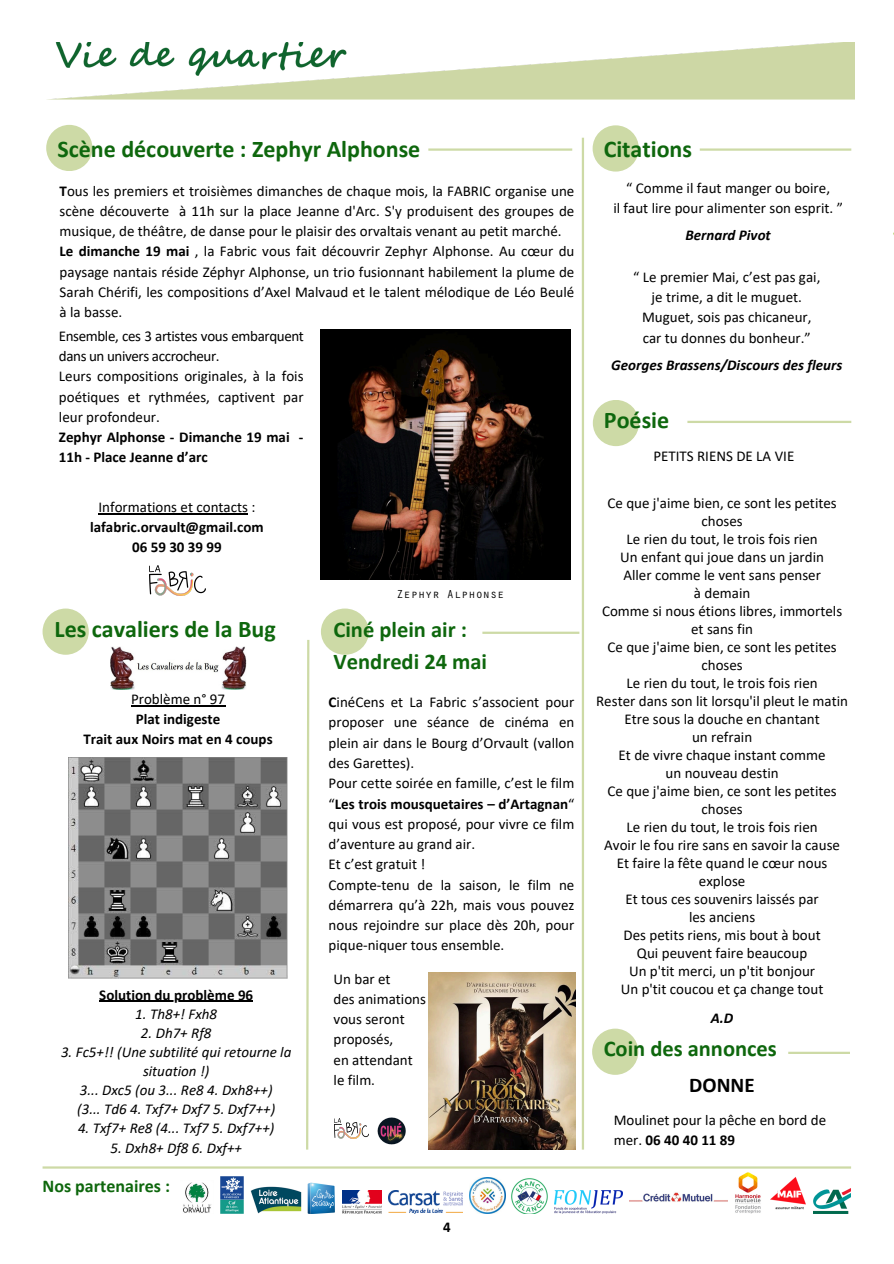
<style>
.page{position:relative;width:894px;height:1264px;background:#fff}
.page>*{position:absolute;margin:0;border:0;box-sizing:border-box;transform-origin:0 0}
.t1{font:700 24px "Calibri";color:#0e670d}
.t2{font:700 22.5px/31.5px "Calibri";color:#0e670d}
.t3{font:700 21px "Calibri";color:#000}
.t4{font:700 18px "Calibri";color:#0e670d}
.t5{font:15px/20.2px "Calibri";color:#000;text-align:justify}
.t6{font:700 15px/20.2px "Calibri";color:#000}
.t7{font:italic 15px/19.2px "Calibri";color:#000;text-align:center}
.t8{font:15px/20.2px "Calibri";letter-spacing:-.025em;color:#000}
.t9{font:italic 700 15px "Calibri";color:#000}
.t10{font:12px "Orator Std";color:#000}
.s1{font-weight:700}
.s2{font-weight:400}
</style>
<div class="page">
<hr style="left:581px;top:138px;width:3px;height:1011px;background:#cddaa6">
<div style="left:592px;top:1028px;width:46px;height:46px;background:#cddaa6;border-radius:50%"></div>
<hr style="left:788px;top:1051px;width:61px;height:2px;background:#cddaa6">
<div style="left:46px;top:125px;width:46px;height:46px;background:#cddaa6;border-radius:50%"></div>
<div style="left:43px;top:608px;width:46px;height:46px;background:#cddaa6;border-radius:50%"></div>
<img style="left:110px;top:646px;width:136px;height:44px">
<img style="left:69px;top:757px;width:218px;height:221px">
<img style="left:321px;top:329px;width:249px;height:250px">
<img style="left:149px;top:565px;width:56px;height:31px">
<img style="left:47px;top:43px;width:807px;height:57px">
<div style="left:592px;top:125px;width:46px;height:46px;background:#cddaa6;border-radius:50%"></div>
<img style="left:334px;top:1118px;width:34px;height:20px">
<svg style="left:306px;top:640px;width:4px;height:510px"></svg>
<hr style="left:131px;top:705px;width:94px;height:1px;background:#000">
<hr style="left:99px;top:1000px;width:154px;height:1px;background:#000">
<hr style="left:98px;top:513px;width:150px;height:1px;background:#000">
<img style="left:183px;top:1182px;width:29px;height:31px">
<img style="left:220px;top:1176px;width:24px;height:37px">
<img style="left:250px;top:1186px;width:52px;height:27px">
<img style="left:307px;top:1182px;width:27px;height:31px">
<img style="left:343px;top:1190px;width:38px;height:23px">
<img style="left:388px;top:1190px;width:74px;height:23px">
<img style="left:469px;top:1177px;width:36px;height:36px">
<img style="left:511px;top:1178px;width:36px;height:35px">
<img style="left:554px;top:1190px;width:68px;height:23px">
<img style="left:629px;top:1192px;width:98px;height:10px">
<img style="left:735px;top:1172px;width:26px;height:42px">
<img style="left:770px;top:1177px;width:36px;height:33px">
<img style="left:813px;top:1189px;width:36px;height:24px">
<hr style="left:43px;top:1166px;width:807px;height:2px;background:#cddaa6">
<div style="left:321px;top:608px;width:48px;height:46px;background:#cddaa6;border-radius:50%"></div>
<hr style="left:482px;top:631px;width:97px;height:3px;background:#cddaa6">
<img style="left:377px;top:1117px;width:29px;height:28px">
<img style="left:428px;top:972px;width:147px;height:177px">
<hr style="left:699px;top:148px;width:152px;height:3px;background:#cddaa6">
<hr style="left:428px;top:148px;width:144px;height:3px;background:#cddaa6">
<div style="left:592px;top:400px;width:47px;height:46px;background:#cddaa6;border-radius:50%"></div>
<hr style="left:687px;top:421px;width:164px;height:2px;background:#cddaa6">
<p class="t1" style="left:57px;top:139px;width:364px">Scène découverte : Zephyr Alphonse</p>
<p class="t5" style="left:60px;top:182px;width:516px"><span class="s1">T</span>ous les premiers et troisièmes dimanches de chaque mois, la FABRIC organise une scène découverte à 11h sur la place Jeanne d'Arc. S'y produisent des groupes de musique, de théâtre, de danse pour le plaisir des orvaltais venant au petit marché.</p>
<p class="t5" style="left:60px;top:242px;width:516px"><span class="s1">Le dimanche 19 mai</span> , la Fabric vous fait découvrir Zephyr Alphonse. Au cœur du paysage nantais réside Zéphyr Alphonse, un trio fusionnant habilement la plume de Sarah Chérifi, les compositions d’Axel Malvaud et le talent mélodique de Léo Beulé à la basse.</p>
<p class="t8" style="left:59px;top:327px;width:246px">Ensemble, ces 3 artistes vous embarquent dans un univers accrocheur.</p>
<p class="t5" style="left:59px;top:367px;width:246px">Leurs compositions originales, à la fois poétiques et rythmées, captivent par leur profondeur.</p>
<p class="t6" style="left:59px;top:428px;width:246px">Zephyr Alphonse - Dimanche 19 mai -<br>11h - Place Jeanne d’arc</p>
<p class="t6" style="left:90px;top:498px;width:175px;text-align:center"><span class="s2">Informations et contacts : </span>lafabric.orvault@gmail.com</p>
<p class="t6" style="left:132px;top:538px;width:91px">06 59 30 39 99</p>
<p class="t1" style="left:55px;top:619px;width:222px">Les cavaliers de la Bug</p>
<p class="t5" style="left:131px;top:690px;width:96px">Problème n° 97</p>
<p class="t6" style="left:136px;top:710px;width:86px">Plat indigeste</p>
<h6 class="t6" style="left:83px;top:730px;width:191px">Trait aux Noirs mat en 4 coups</h6>
<p class="t6" style="left:99px;top:985px;width:155px">Solution du problème 96</p>
<p class="t7" style="left:135px;top:1005px;width:83px">1. Th8+! Fxh8</p>
<p class="t7" style="left:141px;top:1024px;width:72px">2. Dh7+ Rf8</p>
<p class="t7" style="left:61px;top:1043px;width:232px">3. Fc5+!! (Une subtilité qui retourne la situation !)</p>
<h1 class="t7" style="left:80px;top:1081px;width:194px">3... Dxc5 (ou 3... Re8 4. Dxh8++)</h1>
<h5 class="t7" style="left:77px;top:1100px;width:199px">(3... Td6 4. Txf7+ Dxf7 5. Dxf7++)</h5>
<p class="t7" style="left:78px;top:1120px;width:198px">4. Txf7+ Re8 (4... Txf7 5. Dxf7++)</p>
<p class="t7" style="left:110px;top:1139px;width:133px">5. Dxh8+ Df8 6. Dxf++</p>
<h4 class="t4" style="left:43px;top:1178px;width:129px">Nos partenaires :</h4>
<p class="t10" style="left:396px;top:590px;width:110px">Zephyr Alphonse</p>
<p class="t2" style="left:333px;top:616px;width:155px">Ciné plein air :<br>Vendredi 24 mai</p>
<h1 class="t5" style="left:328px;top:693px;width:247px"><span class="s1">C</span>inéCens et La Fabric s’associent pour proposer une séance de cinéma en plein air dans le Bourg d’Orvault (vallon des Garettes).</h1>
<h1 class="t5" style="left:328px;top:774px;width:247px">Pour cette soirée en famille, c’est le film “<span class="s1">Les trois mousquetaires – d’Artagnan</span>“ qui vous est proposé, pour vivre ce film d’aventure au grand air.</h1>
<p class="t5" style="left:328px;top:855px;width:98px">Et c’est gratuit !</p>
<p class="t5" style="left:328px;top:875px;width:247px">Compte-tenu de la saison, le film ne démarrera qu’à 22h, mais vous pouvez nous rejoindre sur place dès 20h, pour pique-niquer tous ensemble.</p>
<p class="t5" style="left:333px;top:969px;width:59px">Un bar et</p>
<p class="t5" style="left:333px;top:989px;width:94px;text-align:left">des animations vous seront proposés,</p>
<p class="t5" style="left:333px;top:1050px;width:81px">en attendant</p>
<p class="t5" style="left:333px;top:1070px;width:43px">le film.</p>
<p class="t6" style="left:443px;top:1217px;width:9px">4</p>
<p class="t1" style="left:603px;top:139px;width:90px">Citations</p>
<p class="t5" style="left:626px;top:179px;width:205px">“ Comme il faut manger ou boire,</p>
<p class="t5" style="left:613px;top:199px;width:231px">il faut lire pour alimenter son esprit. ”</p>
<p class="t9" style="left:685px;top:228px;width:87px">Bernard Pivot</p>
<p class="t5" style="left:633px;top:268px;width:189px">“ Le premier Mai, c’est pas gai,</p>
<p class="t5" style="left:651px;top:288px;width:152px">je trime, a dit le muguet.</p>
<p class="t5" style="left:642px;top:308px;width:171px">Muguet, sois pas chicaneur,</p>
<p class="t5" style="left:642px;top:329px;width:169px">car tu donnes du bonheur.”</p>
<p class="t9" style="left:611px;top:358px;width:232px">Georges Brassens/Discours des fleurs</p>
<p class="t1" style="left:603px;top:410px;width:67px">Poésie</p>
<p class="t5" style="left:653px;top:447px;width:142px">PETITS RIENS DE LA VIE</p>
<p class="t5" style="left:607px;top:495px;width:231px;line-height:18px;text-align:center">Ce que j'aime bien, ce sont les petites choses</p>
<p class="t5" style="left:626px;top:530px;width:192px">Le rien du tout, le trois fois rien</p>
<p class="t5" style="left:620px;top:548px;width:205px">Un enfant qui joue dans un jardin</p>
<p class="t5" style="left:623px;top:566px;width:199px">Aller comme le vent sans penser</p>
<p class="t5" style="left:693px;top:584px;width:58px">à demain</p>
<p class="t5" style="left:602px;top:602px;width:242px">Comme si nous étions libres, immortels</p>
<p class="t5" style="left:691px;top:620px;width:63px">et sans fin</p>
<p class="t5" style="left:607px;top:639px;width:231px;line-height:18px;text-align:center">Ce que j'aime bien, ce sont les petites choses</p>
<p class="t5" style="left:626px;top:674px;width:192px">Le rien du tout, le trois fois rien</p>
<p class="t5" style="left:596px;top:692px;width:253px">Rester dans son lit lorsqu'il pleut le matin</p>
<p class="t5" style="left:624px;top:710px;width:197px">Etre sous la douche en chantant</p>
<p class="t5" style="left:691px;top:728px;width:62px">un refrain</p>
<p class="t5" style="left:618px;top:746px;width:208px">Et de vivre chaque instant comme</p>
<h1 class="t5" style="left:665px;top:764px;width:115px">un nouveau destin</h1>
<h2 class="t5" style="left:607px;top:783px;width:231px;line-height:18px;text-align:center">Ce que j'aime bien, ce sont les petites choses</h2>
<p class="t5" style="left:626px;top:818px;width:192px">Le rien du tout, le trois fois rien</p>
<p class="t5" style="left:604px;top:836px;width:237px">Avoir le fou rire sans en savoir la cause</p>
<p class="t5" style="left:616px;top:855px;width:212px;line-height:18px;text-align:center">Et faire la fête quand le cœur nous explose</p>
<h3 class="t5" style="left:625px;top:890px;width:195px">Et tous ces souvenirs laissés par</h3>
<p class="t5" style="left:688px;top:908px;width:68px">les anciens</p>
<p class="t5" style="left:623px;top:926px;width:199px">Des petits riens, mis bout à bout</p>
<p class="t5" style="left:636px;top:944px;width:172px">Qui peuvent faire beaucoup</p>
<p class="t5" style="left:629px;top:962px;width:187px">Un p'tit merci, un p'tit bonjour</p>
<p class="t5" style="left:620px;top:980px;width:204px">Un p'tit coucou et ça change tout</p>
<p class="t9" style="left:710px;top:1011px;width:24px">A.D</p>
<p class="t2" style="left:603px;top:1034px;width:175px">Coin des annonces</p>
<p class="t3" style="left:689px;top:1076px;width:67px">DONNE</p>
<p class="t5" style="left:613px;top:1111px;width:214px">Moulinet pour la pêche en bord de mer. <span class="s1">06 40 40 11 89</span></p>
</div>
